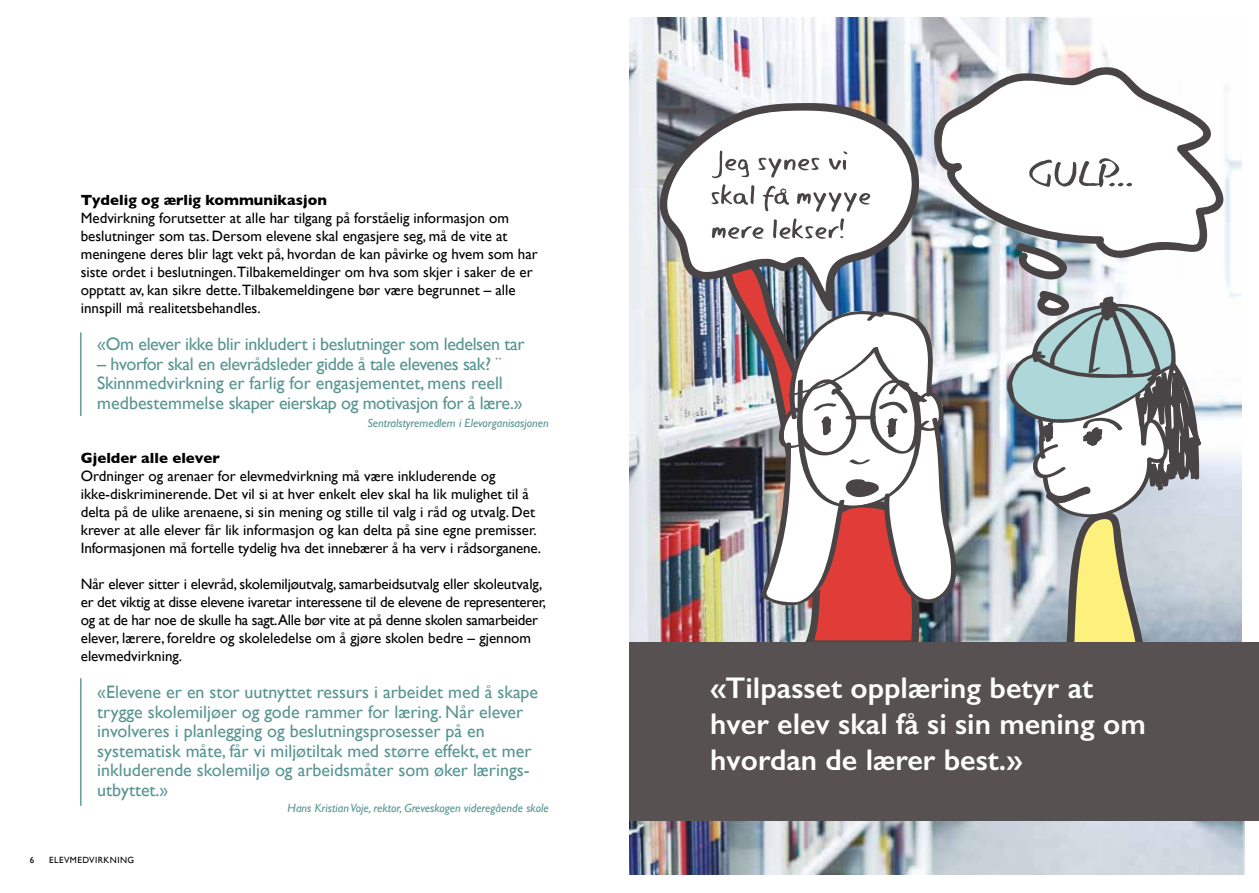
<style>
.page{position:relative;width:1259px;height:893px;background:#fff}
.page>*{position:absolute;margin:0;border:0;box-sizing:border-box;transform-origin:0 0}
.t1{font:600 30px/36px "Gill Sans";color:#fff}
.t2{font:18px/19.5px "Gill Sans";color:#589592}
.t3{font:18px/19.5px "Gill Sans";letter-spacing:-.02em;color:#589592}
.t4{font:15px/18px "Gill Sans";color:#000}
.t5{font:15px/18px "Gill Sans";letter-spacing:-.02em;color:#000}
.t6{font:700 15px "Gill Sans";color:#000}
.t7{font:italic 12px "Gill Sans";color:#589592}
.t8{font:9px "Gill Sans";letter-spacing:.05em;color:#000}
</style>
<div class="page">
<img style="left:629px;top:17px;width:613px;height:625px">
<img style="left:629px;top:821px;width:615px;height:54px">
<svg style="left:1001px;top:265px;width:200px;height:377px"></svg>
<svg style="left:959px;top:68px;width:275px;height:197px"></svg>
<svg style="left:928px;top:67px;width:297px;height:195px"></svg>
<img style="left:722px;top:258px;width:237px;height:384px">
<svg style="left:648px;top:107px;width:291px;height:201px;background:#caced4"></svg>
<img style="left:659px;top:103px;width:267px;height:209px">
<div style="left:629px;top:642px;width:630px;height:179px;background:#575151"></div>
<svg style="left:712px;top:218px;width:132px;height:21px"></svg>
<svg style="left:711px;top:184px;width:159px;height:28px"></svg>
<svg style="left:712px;top:151px;width:135px;height:27px"></svg>
<svg style="left:1029px;top:158px;width:103px;height:29px"></svg>
<hr style="left:80px;top:332px;width:2px;height:84px;background:#659c98">
<hr style="left:80px;top:678px;width:2px;height:128px;background:#659c98">
<p class="t6" style="left:81px;top:188px;width:247px">Tydelig og ærlig kommunikasjon</p>
<p class="t4" style="left:81px;top:208px;width:458px">Medvirkning forutsetter at alle har tilgang på forståelig informasjon om beslutninger som tas. Dersom elevene skal engasjere seg, må de vite at meningene deres blir lagt vekt på, hvordan de kan påvirke og hvem som har siste ordet i beslutningen.Tilbakemeldinger om hva som skjer i saker de er opptatt av, kan sikre dette.Tilbakemeldingene bør være begrunnet – alle innspill må realitetsbehandles.</p>
<p class="t3" style="left:97px;top:334px;width:429px">«Om elever ikke blir inkludert i beslutninger som ledelsen tar</p>
<p class="t3" style="left:97px;top:354px;width:427px">– hvorfor skal en elevrådsleder gidde å tale elevenes sak? ¨<br>Skinnmedvirkning er farlig for engasjementet, mens reell medbestemmelse skaper eierskap og motivasjon for å lære.»</p>
<p class="t7" style="left:367px;top:416px;width:183px">Sentralstyremedlem i Elevorganisasjonen</p>
<p class="t6" style="left:81px;top:446px;width:140px">Gjelder alle elever</p>
<p class="t4" style="left:81px;top:466px;width:462px">Ordninger og arenaer for elevmedvirkning må være inkluderende og ikke-diskriminerende. Det vil si at hver enkelt elev skal ha lik mulighet til å delta på de ulike arenaene, si sin mening og stille til valg i råd og utvalg. Det krever at alle elever får lik informasjon og kan delta på sine egne premisser.<br>Informasjonen må fortelle tydelig hva det innebærer å ha verv i rådsorganene.</p>
<p class="t5" style="left:81px;top:574px;width:467px">Når elever sitter i elevråd, skolemiljøutvalg, samarbeidsutvalg eller skoleutvalg, er det viktig at disse elevene ivaretar interessene til de elevene de representerer, og at de har noe de skulle ha sagt.Alle bør vite at på denne skolen samarbeider elever, lærere, foreldre og skoleledelse om å gjøre skolen bedre – gjennom elevmedvirkning.</p>
<p class="t2" style="left:97px;top:682px;width:442px">«Elevene er en stor uutnyttet ressurs i arbeidet med å skape trygge skolemiljøer og gode rammer for læring. Når elever involveres i planlegging og beslutningsprosesser på en systematisk måte, får vi miljøtiltak med større effekt, et mer inkluderende skolemiljø og arbeidsmåter som øker lærings&shy;utbyttet.»</p>
<p class="t7" style="left:288px;top:801px;width:262px">Hans Kristian Voje, rektor, Greveskogen videregående skole</p>
<p class="t8" style="left:30px;top:855px;width:6px">6</p>
<p class="t8" style="left:49px;top:855px;width:86px">ELEVMEDVIRKNING</p>
<h1 class="t1" style="left:710px;top:669px;width:437px">«Tilpasset opplæring betyr at hver elev skal få si sin mening om hvordan de lærer best.»</h1>
</div>
